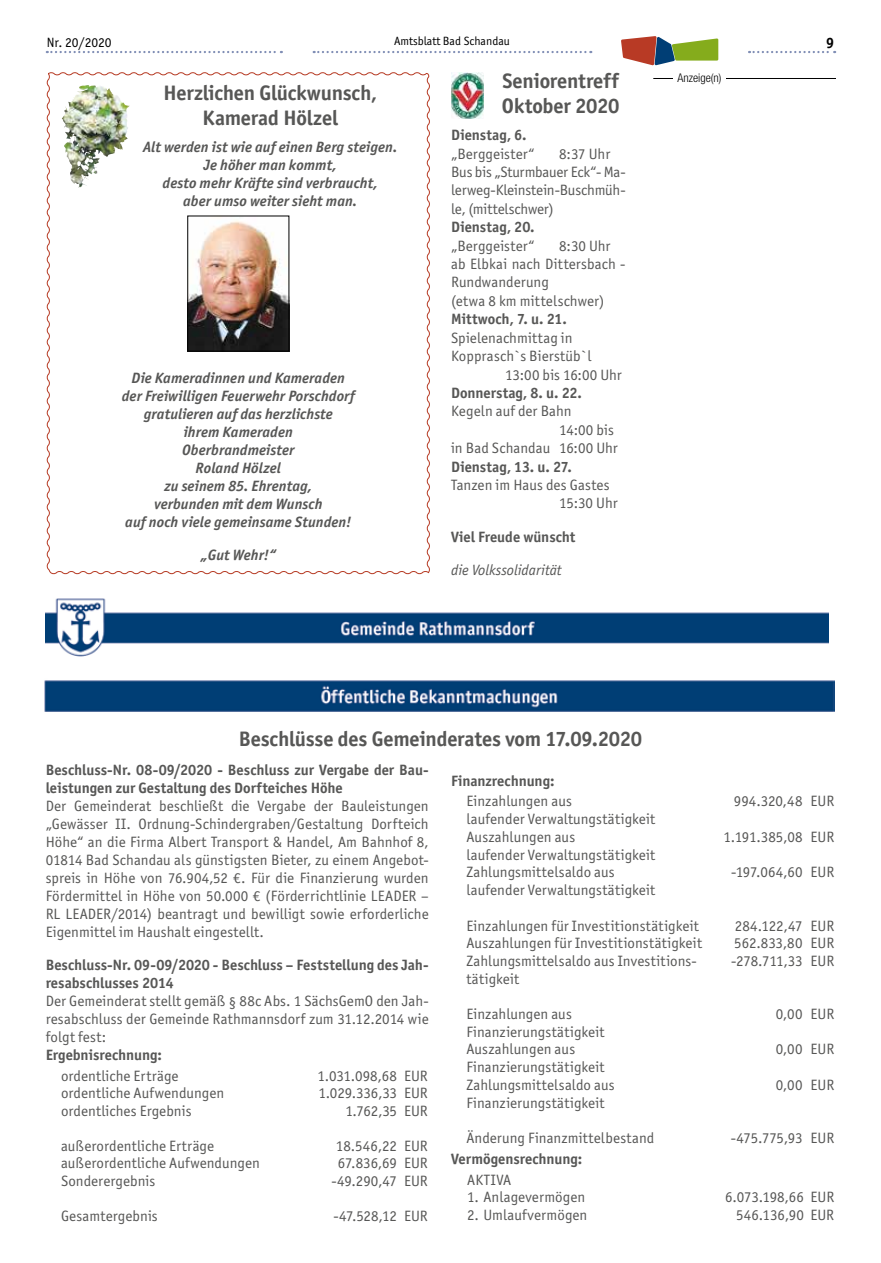
<style>
.page{position:relative;width:881px;height:1263px;background:#fff}
.page>*{position:absolute;margin:0;border:0;box-sizing:border-box;transform-origin:0 0}
.t1{font:700 21px/25.2px "Officina San ITC";letter-spacing:-.01em;color:#575756;text-align:center}
.t2{font:15px/18px "Officina San ITC";letter-spacing:.005em;color:#575756}
.t3{font:italic 700 15px/18px "Officina San ITC";color:#575756;text-align:center}
.t4{font:700 15px/18px "Officina San ITC";color:#575756}
.t5{font:15px "Officina San ITC";letter-spacing:-.02em;color:#575756}
.t6{font:italic 15px "Officina San ITC";color:#575756}
.t7{font:700 15px "Officina San ITC";color:#000}
.t8{font:13.5px "Officina San ITC";color:#000}
.t9{font:12px "Officina San ITC";color:#000}
.t10{font:300 condensed 12px "Helvetica Neue LT";color:#000}
</style>
<div class="page">
<svg style="left:313px;top:51px;width:278px;height:2px"></svg>
<svg style="left:47px;top:51px;width:235px;height:2px"></svg>
<svg style="left:748px;top:51px;width:86px;height:2px"></svg>
<svg style="left:621px;top:36px;width:97px;height:29px"></svg>
<svg style="left:46px;top:72px;width:384px;height:503px"></svg>
<img style="left:189px;top:218px;width:98px;height:131px">
<div style="left:187px;top:216px;width:102px;height:135px;border:1px solid #000"></div>
<img style="left:46px;top:598px;width:782px;height:58px">
<img style="left:44px;top:680px;width:789px;height:32px">
<hr style="left:653px;top:78px;width:182px;height:1px;background:#000">
<div style="left:673px;top:74px;width:52px;height:7px;background:#fff"></div>
<img style="left:62px;top:85px;width:26px;height:38px">
<img style="left:451px;top:72px;width:32px;height:47px">
<p class="t8" style="left:47px;top:34px;width:66px">Nr. 20/2020</p>
<p class="t9" style="left:394px;top:34px;width:117px">Amtsblatt Bad Schandau</p>
<p class="t7" style="left:825px;top:34px;width:10px">9</p>
<h1 class="t1" style="left:163px;top:80px;width:215px">Herzlichen Glückwunsch,<br>Kamerad Hölzel</h1>
<p class="t3" style="left:143px;top:138px;width:256px">Alt werden ist wie auf einen Berg steigen.<br>Je höher man kommt,<br>desto mehr Kräfte sind verbraucht,<br>aber umso weiter sieht man.</p>
<p class="t3" style="left:122px;top:369px;width:234px">Die Kameradinnen und Kameraden der Freiwilligen Feuerwehr Porschdorf gratulieren auf das herzlichste<br>ihrem Kameraden<br>Oberbrandmeister<br>Roland Hölzel<br>zu seinem 85. Ehrentag,<br>verbunden mit dem Wunsch<br>auf noch viele gemeinsame Stunden!</p>
<p class="t3" style="left:201px;top:546px;width:77px">„Gut Wehr!“</p>
<h1 class="t1" style="left:501px;top:68px;width:119px;line-height:25.7px;text-align:left">Seniorentreff<br>Oktober 2020</h1>
<p class="t4" style="left:451px;top:126px;width:77px">Dienstag, 6.</p>
<p class="t2" style="left:451px;top:144px;width:85px">„Berggeister“</p>
<p class="t2" style="left:451px;top:144px;width:176px;line-height:18.5px;text-indent:108px">8:37 Uhr<br>Bus bis „Sturmbauer Eck“- Ma&shy;lerweg-Kleinstein-Buschmüh&shy;le, (mittelschwer)</p>
<p class="t4" style="left:451px;top:218px;width:85px">Dienstag, 20.</p>
<p class="t2" style="left:451px;top:237px;width:85px">„Berggeister“</p>
<p class="t2" style="left:451px;top:236px;width:176px;line-height:18.5px;text-indent:108px">8:30 Uhr ab Elbkai nach Dittersbach -<br>Rundwanderung<br>(etwa 8 km mittelschwer)</p>
<p class="t4" style="left:451px;top:310px;width:117px">Mittwoch, 7. u. 21.</p>
<p class="t2" style="left:451px;top:329px;width:123px">Spielenachmittag in</p>
<p class="t2" style="left:451px;top:347px;width:142px">Kopprasch`s Bierstüb`l</p>
<p class="t2" style="left:505px;top:365px;width:118px">13:00 bis 16:00 Uhr</p>
<p class="t4" style="left:451px;top:384px;width:132px">Donnerstag, 8. u. 22.</p>
<p class="t2" style="left:451px;top:402px;width:122px">Kegeln auf der Bahn</p>
<p class="t2" style="left:559px;top:421px;width:56px">14:00 bis</p>
<p class="t2" style="left:451px;top:439px;width:168px">in Bad Schandau 16:00 Uhr</p>
<p class="t4" style="left:451px;top:457px;width:122px">Dienstag, 13. u. 27.</p>
<p class="t2" style="left:559px;top:476px;width:60px;line-height:18.5px;text-indent:-108px">Tanzen im Haus des Gastes<br>15:30 Uhr</p>
<p class="t4" style="left:451px;top:527px;width:126px">Viel Freude wünscht</p>
<p class="t6" style="left:451px;top:562px;width:112px">die Volkssolidarität</p>
<p class="t10" style="left:677px;top:71px;width:45px">Anzeige(n)</p>
<h1 class="t1" style="left:239px;top:726px;width:404px">Beschlüsse des Gemeinderates vom 17.09.2020</h1>
<p class="t4" style="left:46px;top:761px;width:384px">Beschluss-Nr. 08-09/2020 - Beschluss zur Vergabe der Bau&shy;leistungen zur Gestaltung des Dorfteiches Höhe</p>
<p class="t2" style="left:46px;top:797px;width:384px;text-align:justify">Der Gemeinderat beschließt die Vergabe der Bauleistungen „Gewässer II. Ordnung-Schindergraben/Gestaltung Dorfteich Höhe“ an die Firma Albert Transport &amp; Handel, Am Bahnhof 8, 01814 Bad Schandau als günstigsten Bieter, zu einem Angebot&shy;spreis in Höhe von 76.904,52 €. Für die Finanzierung wurden Fördermittel in Höhe von 50.000 € (Förderrichtlinie LEADER – RL LEADER/2014) beantragt und bewilligt sowie erforderliche Eigenmittel im Haushalt eingestellt.</p>
<p class="t4" style="left:46px;top:956px;width:384px">Beschluss-Nr. 09-09/2020 - Beschluss – Feststellung des Jah&shy;resabschlusses 2014</p>
<p class="t2" style="left:46px;top:992px;width:384px;text-align:justify">Der Gemeinderat stellt gemäß § 88c Abs. 1 SächsGemO den Jah&shy;resabschluss der Gemeinde Rathmannsdorf zum 31.12.2014 wie folgt fest:</p>
<p class="t4" style="left:46px;top:1046px;width:118px">Ergebnisrechnung:</p>
<p class="t2" style="left:61px;top:1066px;width:119px">ordentliche Erträge</p>
<p class="t2" style="left:317px;top:1066px;width:112px">1.031.098,68 EUR</p>
<p class="t2" style="left:61px;top:1084px;width:165px">ordentliche Aufwendungen</p>
<p class="t2" style="left:318px;top:1084px;width:111px">1.029.336,33 EUR</p>
<p class="t2" style="left:61px;top:1102px;width:132px">ordentliches Ergebnis</p>
<p class="t2" style="left:345px;top:1102px;width:84px">1.762,35 EUR</p>
<p class="t2" style="left:61px;top:1137px;width:154px">außerordentliche Erträge</p>
<p class="t2" style="left:336px;top:1137px;width:93px">18.546,22 EUR</p>
<p class="t2" style="left:61px;top:1154px;width:200px">außerordentliche Aufwendungen</p>
<p class="t2" style="left:338px;top:1154px;width:91px">67.836,69 EUR</p>
<p class="t2" style="left:61px;top:1172px;width:96px">Sonderergebnis</p>
<p class="t2" style="left:331px;top:1172px;width:98px">-49.290,47 EUR</p>
<p class="t2" style="left:61px;top:1207px;width:98px">Gesamtergebnis</p>
<p class="t2" style="left:333px;top:1207px;width:96px">-47.528,12 EUR</p>
<p class="t4" style="left:451px;top:771px;width:105px">Finanzrechnung:</p>
<p class="t2" style="left:466px;top:792px;width:190px">Einzahlungen aus<br>laufender Verwaltungstätigkeit</p>
<p class="t2" style="left:733px;top:792px;width:102px">994.320,48 EUR</p>
<p class="t2" style="left:466px;top:828px;width:190px">Auszahlungen aus<br>laufender Verwaltungstätigkeit</p>
<p class="t2" style="left:723px;top:828px;width:112px">1.191.385,08 EUR</p>
<p class="t2" style="left:466px;top:863px;width:190px">Zahlungsmittelsaldo aus laufender Verwaltungstätigkeit</p>
<p class="t2" style="left:731px;top:863px;width:104px">-197.064,60 EUR</p>
<p class="t2" style="left:466px;top:916px;width:234px">Einzahlungen für Investitionstätigkeit</p>
<p class="t2" style="left:734px;top:916px;width:101px">284.122,47 EUR</p>
<p class="t2" style="left:466px;top:934px;width:237px">Auszahlungen für Investitionstätigkeit</p>
<p class="t2" style="left:734px;top:934px;width:101px">562.833,80 EUR</p>
<p class="t2" style="left:466px;top:951px;width:232px">Zahlungsmittelsaldo aus Investitions&shy;tätigkeit</p>
<p class="t5" style="left:730px;top:952px;width:104px">-278.711,33 EUR</p>
<p class="t2" style="left:466px;top:1004px;width:140px">Einzahlungen aus<br>Finanzierungstätigkeit</p>
<p class="t2" style="left:775px;top:1004px;width:60px">0,00 EUR</p>
<p class="t2" style="left:466px;top:1040px;width:140px">Auszahlungen aus<br>Finanzierungstätigkeit</p>
<p class="t2" style="left:775px;top:1040px;width:60px">0,00 EUR</p>
<p class="t2" style="left:466px;top:1076px;width:150px">Zahlungsmittelsaldo aus<br>Finanzierungstätigkeit</p>
<p class="t2" style="left:775px;top:1076px;width:60px">0,00 EUR</p>
<p class="t2" style="left:466px;top:1129px;width:189px">Änderung Finanzmittelbestand</p>
<p class="t5" style="left:730px;top:1129px;width:105px">-475.775,93 EUR</p>
<p class="t4" style="left:451px;top:1150px;width:133px">Vermögensrechnung:</p>
<p class="t2" style="left:467px;top:1171px;width:46px">AKTIVA</p>
<p class="t2" style="left:467px;top:1188px;width:119px">1. Anlagevermögen</p>
<p class="t2" style="left:725px;top:1188px;width:110px">6.073.198,66 EUR</p>
<p class="t2" style="left:467px;top:1206px;width:122px">2. Umlaufvermögen</p>
<p class="t2" style="left:735px;top:1206px;width:99px">546.136,90 EUR</p>
</div>
